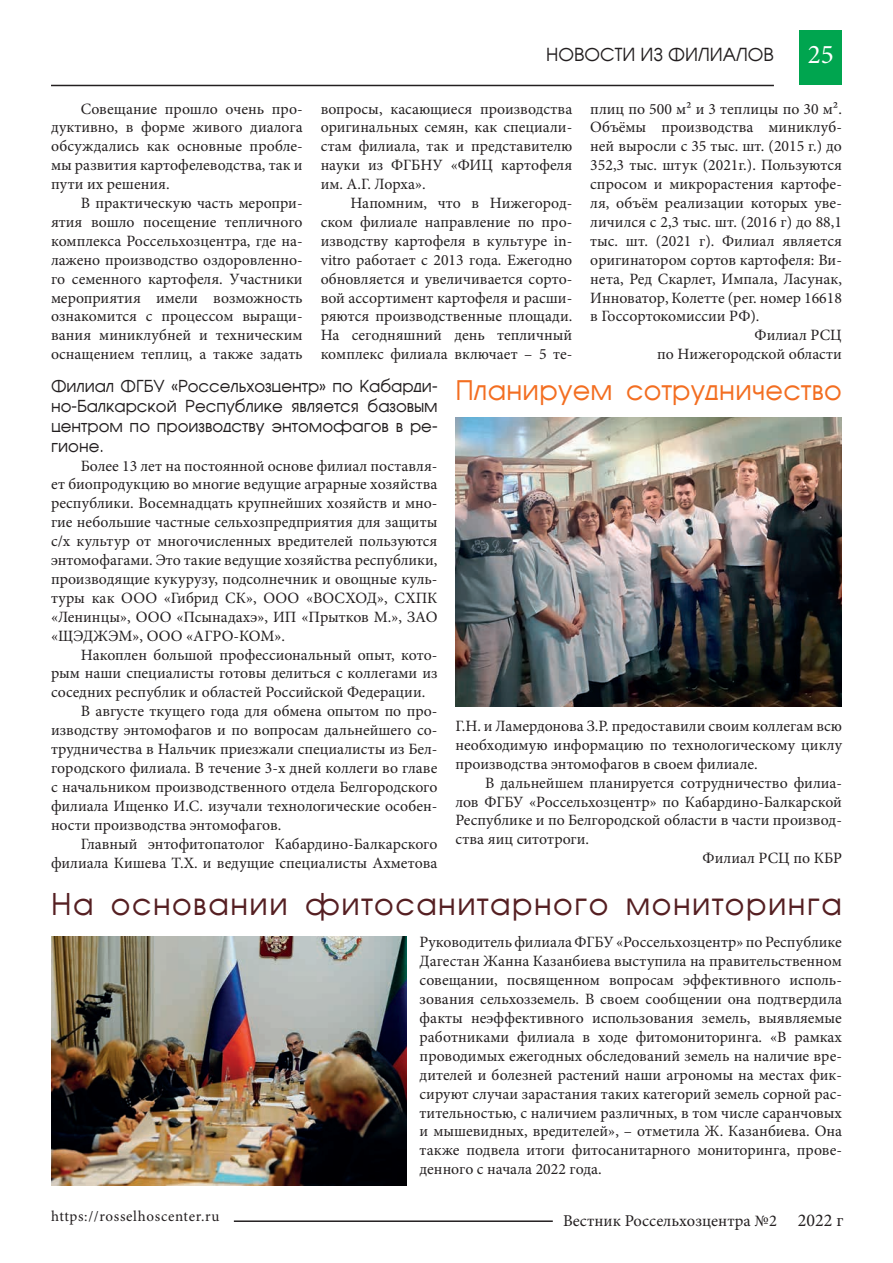
<style>
.page{position:relative;width:893px;height:1263px;background:#fff}
.page>*{position:absolute;margin:0;border:0;box-sizing:border-box;transform-origin:0 0}
.t1{font:30px "Avant Garde";letter-spacing:.05em;color:#551f22}
.t2{font:27px "Avant Garde";letter-spacing:.01em;color:#f36e21}
.t3{font:27px "Minion Pro";color:#fff}
.t4{font:18px "Avant Garde";color:#231f20}
.t5{font:16.5px/19.8px "Avant Garde";color:#231f20;text-align:justify}
.t6{font:16.5px "Minion Pro";color:#231f20}
.t7{font:15.75px/18.9px "Minion Pro";color:#231f20;text-align:justify}
.t8{font:15px "Minion Pro";letter-spacing:.045em;color:#231f20}
.s1{font-size:18px}
</style>
<div class="page">
<hr style="left:51px;top:85px;width:723px;height:1px;background:#231f20">
<hr style="left:234px;top:1220px;width:319px;height:2px;background:#231f20">
<div style="left:800px;top:30px;width:42px;height:55px;background:#00a54f"></div>
<img style="left:455px;top:417px;width:387px;height:290px">
<img style="left:51px;top:936px;width:356px;height:249px">
<p class="t7" style="left:51px;top:99px;width:253px;text-indent:30px">Совещание прошло очень про&shy;дуктивно, в форме живого диалога обсуждались как основные пробле&shy;мы развития картофелеводства, так и пути их решения.</p>
<p class="t7" style="left:51px;top:194px;width:253px;text-indent:30px">В практическую часть меропри&shy;ятия вошло посещение тепличного комплекса Россельхозцентра, где на&shy;лажено производство оздоровленно&shy;го семенного картофеля. Участники мероприятия имели возможность ознакомится с процессом выращи&shy;вания миниклубней и техническим оснащением теплиц, а также задать</p>
<p class="t4" style="left:546px;top:45px;width:229px">НОВОСТИ ИЗ ФИЛИАЛОВ</p>
<h2 class="t3" style="left:808px;top:36px;width:27px">25</h2>
<p class="t7" style="left:321px;top:99px;width:253px">вопросы, касающиеся производства оригинальных семян, как специали&shy;стам филиала, так и представителю науки из ФГБНУ «ФИЦ картофеля им. А.Г. Лорха».</p>
<p class="t7" style="left:321px;top:194px;width:253px;text-indent:30px">Напомним, что в Нижегород&shy;ском филиале направление по про&shy;изводству картофеля в культуре in&shy;vitro работает с 2013 года. Ежегодно обновляется и увеличивается сорто&shy;вой ассортимент картофеля и расши&shy;ряются производственные площади.<br>На сегодняшний день тепличный комплекс филиала включает – 5 те-</p>
<p class="t7" style="left:590px;top:99px;width:253px">плиц по 500 м² и 3 теплицы по 30 м².</p>
<p class="t7" style="left:590px;top:118px;width:253px">Объёмы производства миниклуб-</p>
<p class="t7" style="left:590px;top:137px;width:253px">ней выросли с 35 тыс. шт. (2015 г.) до</p>
<p class="t7" style="left:590px;top:156px;width:253px">352,3 тыс. штук (2021г.). Пользуются</p>
<p class="t7" style="left:590px;top:175px;width:253px">спросом и микрорастения картофе-</p>
<p class="t7" style="left:590px;top:194px;width:253px">ля, объём реализации которых уве-</p>
<p class="t7" style="left:590px;top:212px;width:253px">личился с 2,3 тыс. шт. (2016 г) до 88,1</p>
<p class="t7" style="left:590px;top:231px;width:253px">тыс. шт. (2021 г). Филиал является</p>
<p class="t7" style="left:590px;top:250px;width:253px">оригинатором сортов картофеля: Ви-</p>
<p class="t7" style="left:590px;top:269px;width:253px">нета, Ред Скарлет, Импала, Ласунак,</p>
<p class="t7" style="left:590px;top:288px;width:253px">Инноватор, Колетте (рег. номер 16618</p>
<p class="t7" style="left:590px;top:307px;width:171px">в Госсортокомиссии РФ).</p>
<p class="t7" style="left:755px;top:326px;width:89px">Филиал РСЦ</p>
<p class="t7" style="left:657px;top:345px;width:186px">по Нижегородской области</p>
<p class="t5" style="left:51px;top:376px;width:388px">Филиал ФГБУ «Россельхозцентр» по Кабарди&shy;но-Балкарской Республике является базовым центром по производству энтомофагов в ре&shy;гионе.</p>
<p class="t7" style="left:51px;top:456px;width:388px;text-indent:30px">Более 13 лет на постоянной основе филиал поставля&shy;ет биопродукцию во многие ведущие аграрные хозяйства республики. Восемнадцать крупнейших хозяйств и мно&shy;гие небольшие частные сельхозпредприятия для защиты с/х культур от многочисленных вредителей пользуются энтомофагами. Это такие ведущие хозяйства республики, производящие кукурузу, подсолнечник и овощные куль&shy;туры как ООО «Гибрид СК», ООО «ВОСХОД», СХПК «Ленинцы», ООО «Псынадахэ», ИП «Прытков М.», ЗАО «ЩЭДЖЭМ», ООО «АГРО-КОМ».</p>
<p class="t7" style="left:81px;top:645px;width:358px">Накоплен большой профессиональный опыт, кото-</p>
<p class="t7" style="left:51px;top:664px;width:388px">рым наши специалисты готовы делиться с коллегами из</p>
<p class="t7" style="left:51px;top:683px;width:376px">соседних республик и областей Российской Федерации.</p>
<p class="t7" style="left:81px;top:702px;width:358px">В августе ткущего года для обмена опытом по про-</p>
<p class="t7" style="left:51px;top:721px;width:388px">изводству энтомофагов и по вопросам дальнейшего со-</p>
<p class="t7" style="left:51px;top:740px;width:388px">трудничества в Нальчик приезжали специалисты из Бел-</p>
<p class="t7" style="left:51px;top:758px;width:388px">городского филиала. В течение 3-х дней коллеги во главе</p>
<p class="t7" style="left:51px;top:777px;width:388px">с начальником производственного отдела Белгородского</p>
<p class="t7" style="left:51px;top:796px;width:388px">филиала Ищенко И.С. изучали технологические особен-</p>
<p class="t7" style="left:51px;top:815px;width:232px">ности производства энтомофагов.</p>
<p class="t7" style="left:81px;top:834px;width:358px">Главный энтофитопатолог Кабардино-Балкарского</p>
<p class="t7" style="left:51px;top:853px;width:388px">филиала Кишева Т.Х. и ведущие специалисты Ахметова</p>
<h2 class="t2" style="left:455px;top:375px;width:388px">Планируем сотрудничество</h2>
<p class="t7" style="left:455px;top:716px;width:388px">Г.Н. и Ламердонова З.Р. предоставили своим коллегам всю необходимую информацию по технологическому циклу производства энтомофагов в своем филиале.</p>
<p class="t7" style="left:485px;top:773px;width:358px">В дальнейшем планируется сотрудничество филиа-</p>
<p class="t7" style="left:455px;top:792px;width:388px">лов ФГБУ «Россельхозцентр» по Кабардино-Балкарской</p>
<p class="t7" style="left:455px;top:811px;width:388px">Республике и по Белгородской области в части производ-</p>
<p class="t7" style="left:455px;top:830px;width:135px">ства яиц ситотроги.</p>
<p class="t7" style="left:703px;top:849px;width:141px">Филиал РСЦ по КБР</p>
<h1 class="t1" style="left:51px;top:887px;width:792px">На основании фитосанитарного мониторинга</h1>
<p class="t7" style="left:420px;top:933px;width:424px">Руководитель филиала ФГБУ «Россельхозцентр» по Республике Дагестан Жанна Казанбиева выступила на правительственном совещании, посвященном вопросам эффективного исполь&shy;зования сельхозземель. В своем сообщении она подтвердила факты неэффективного использования земель, выявляемые работниками филиала в ходе фитомониторинга. «В рамках проводимых ежегодных обследований земель на наличие вре&shy;дителей и болезней растений наши агрономы на местах фик&shy;сируют случаи зарастания таких категорий земель сорной рас&shy;тительностью, с наличием различных, в том числе саранчовых и мышевидных, вредителей», – отметила Ж. Казанбиева. Она также подвела итоги фитосанитарного мониторинга, прове&shy;денного с начала 2022 года.</p>
<p class="t8" style="left:51px;top:1206px;width:170px">https://rosselhoscenter.ru</p>
<p class="t6" style="left:563px;top:1209px;width:282px">Вестник Россельхозцентра №2 <span class="s1">2022 г</span></p>
</div>
